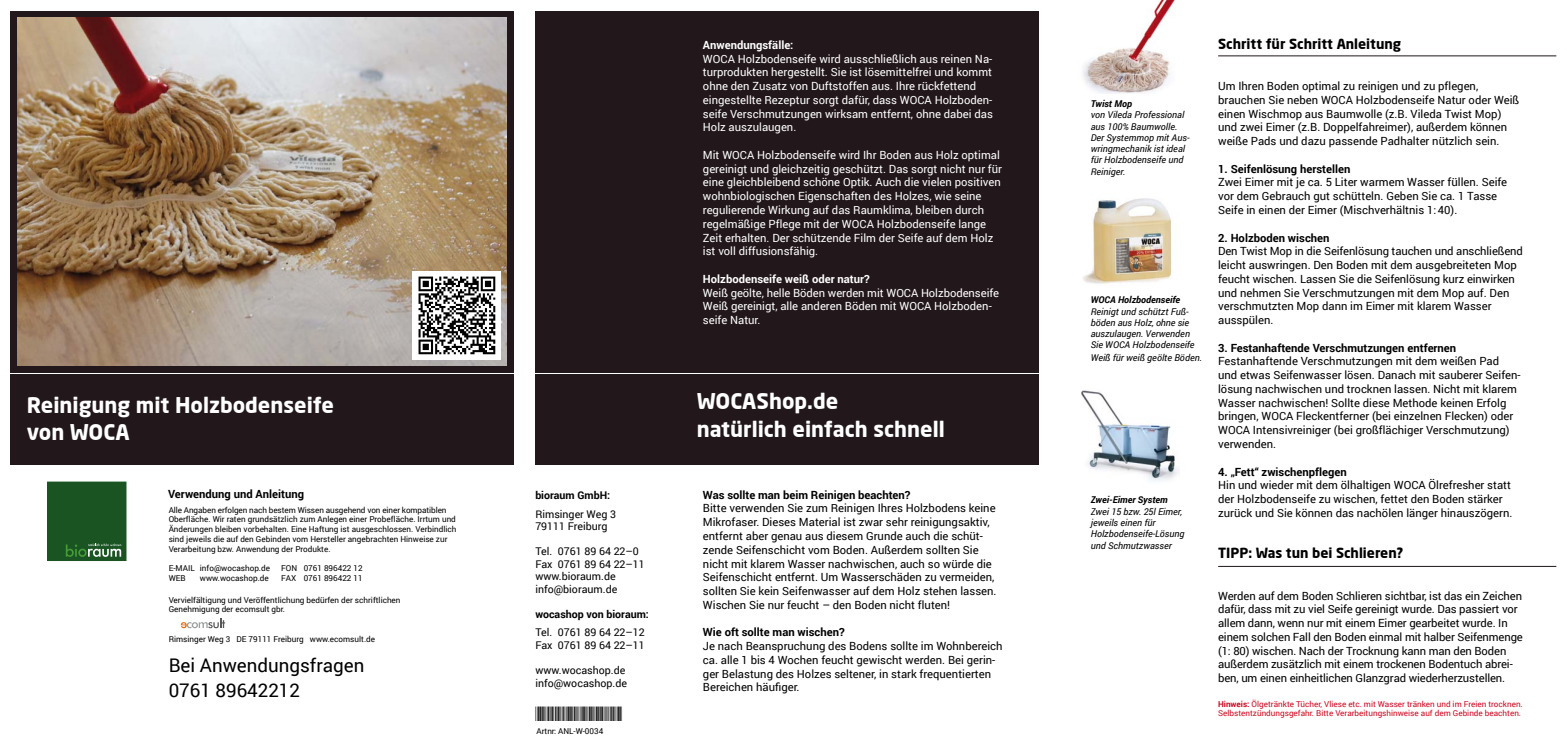
<style>
.page{position:relative;width:1567px;height:745px;background:#fff}
.page>*{position:absolute;margin:0;border:0;box-sizing:border-box;transform-origin:0 0}
.t1{font:700 21.25px/27.5px "Neo Sans";color:#fff}
.t2{font:18.75px/24.4px "Roboto";color:#000}
.t3{font:700 13.75px "Neo Sans";color:#000}
.t4{font:12.5px "Bar Code 39 Regular";color:#000}
.t5{font:11.25px/13.8px "Roboto";color:#000}
.t6{font:11.25px/13.8px "Roboto";color:#fff}
.t7{font:700 11.25px "Roboto";color:#000}
.t8{font:700 11.25px "Roboto";color:#fff}
.t9{font:10.62px/12.5px "Roboto";color:#000}
.t10{font:700 10.62px "Roboto";color:#000}
.t11{font:italic 9.38px/11.2px "Roboto";color:#000}
.t12{font:italic 700 9.38px "Roboto";color:#000}
.t13{font:8.12px/9.8px "Roboto";color:#000}
.t14{font:8.12px/9.8px "Roboto";color:#cd071e}
.s1{font-weight:700}
</style>
<div class="page">
<div style="left:535px;top:11px;width:503px;height:361px;background:#22171b"></div>
<div style="left:535px;top:374px;width:503px;height:90px;background:#22171b"></div>
<img style="left:1083px;top:0;width:92px;height:93px">
<hr style="left:1217px;top:55px;width:339px;height:1px;background:#22171b">
<hr style="left:1217px;top:565px;width:339px;height:1px;background:#22171b">
<img style="left:1082px;top:198px;width:90px;height:86px">
<img style="left:1081px;top:390px;width:98px;height:91px">
<div style="left:11px;top:11px;width:503px;height:361px;background:#22171b"></div>
<div style="left:11px;top:374px;width:503px;height:90px;background:#22171b"></div>
<img style="left:18px;top:18px;width:489px;height:347px">
<div style="left:412px;top:270px;width:89px;height:89px;background:#fff"></div>
<img style="left:418px;top:276px;width:78px;height:79px">
<div style="left:48px;top:482px;width:78px;height:78px;background:#195422"></div>
<svg style="left:66px;top:543px;width:55px;height:13px"></svg>
<div style="left:47px;top:481px;width:79px;height:79px;border:1px solid #195422"></div>
<svg style="left:181px;top:618px;width:44px;height:9px"></svg>
<h1 class="t1" style="left:27px;top:390px;width:308px">Reinigung mit Holzbodenseife von WOCA</h1>
<p class="t7" style="left:168px;top:485px;width:137px">Verwendung und Anleitung</p>
<p class="t13" style="left:169px;top:504px;width:289px">Alle Angaben erfolgen nach bestem Wissen ausgehend von einer kompatiblen Oberfläche. Wir raten grundsätzlich zum Anlegen einer Probefläche. Irrtum und Änderungen bleiben vorbehalten. Eine Haftung ist ausgeschlossen. Verbindlich sind jeweils die auf den Gebinden vom Hersteller angebrachten Hinweise zur Verarbeitung bzw. Anwendung der Produkte.</p>
<p class="t13" style="left:169px;top:562px;width:103px">E-MAIL info@wocashop.de</p>
<p class="t13" style="left:281px;top:562px;width:83px">FON 0761 896422 12</p>
<p class="t13" style="left:169px;top:572px;width:19px">WEB</p>
<p class="t13" style="left:200px;top:572px;width:70px">www.wocashop.de</p>
<p class="t13" style="left:281px;top:572px;width:83px">FAX 0761 896422 11</p>
<p class="t13" style="left:169px;top:594px;width:233px">Vervielfältigung und Veröffentlichung bedürfen der schriftlichen<br>Genehmigung der ecomsult gbr.</p>
<p class="t13" style="left:169px;top:633px;width:208px">Rimsinger Weg 3 DE 79111 Freiburg www.ecomsult.de</p>
<h2 class="t2" style="left:169px;top:652px;width:197px">Bei Anwendungsfragen<br>0761 89642212</h2>
<p class="t10" style="left:535px;top:487px;width:76px">bioraum GmbH:</p>
<p class="t9" style="left:535px;top:507px;width:82px">Rimsinger Weg 3<br>79111 Freiburg</p>
<p class="t9" style="left:535px;top:544px;width:111px">Tel. 0761 89 64 22–0<br>Fax 0761 89 64 22–11 www.bioraum.de info@bioraum.de</p>
<p class="t10" style="left:535px;top:606px;width:115px">wocashop von bioraum:</p>
<p class="t9" style="left:535px;top:625px;width:111px">Tel. 0761 89 64 22–12<br>Fax 0761 89 64 22–11</p>
<p class="t9" style="left:535px;top:663px;width:93px">www.wocashop.de info@wocashop.de</p>
<p class="t4" style="left:535px;top:708px;width:88px">*ANL-W-0034*</p>
<p class="t13" style="left:536px;top:725px;width:68px">Artnr: ANL-W-0034</p>
<p class="t8" style="left:703px;top:37px;width:92px">Anwendungsfälle:</p>
<p class="t6" style="left:703px;top:51px;width:291px">WOCA Holzbodenseife wird ausschließlich aus reinen Na&shy;turprodukten hergestellt. Sie ist lösemittelfrei und kommt ohne den Zusatz von Duftstoffen aus. Ihre rückfettend eingestellte Rezeptur sorgt dafür, dass WOCA Holzboden&shy;seife Verschmutzungen wirksam entfernt, ohne dabei das Holz auszulaugen.</p>
<p class="t6" style="left:703px;top:147px;width:301px">Mit WOCA Holzbodenseife wird Ihr Boden aus Holz optimal gereinigt und gleichzeitig geschützt. Das sorgt nicht nur für eine gleichbleibend schöne Optik. Auch die vielen positiven wohnbiologischen Eigenschaften des Holzes, wie seine regulierende Wirkung auf das Raumklima, bleiben durch regelmäßige Pflege mit der WOCA Holzbodenseife lange Zeit erhalten. Der schützende Film der Seife auf dem Holz ist voll diffusionsfähig.</p>
<p class="t8" style="left:703px;top:271px;width:168px">Holzbodenseife weiß oder natur?</p>
<p class="t6" style="left:703px;top:285px;width:297px">Weiß geölte, helle Böden werden mit WOCA Holzbodenseife<br>Weiß gereinigt, alle anderen Böden mit WOCA Holzboden&shy;seife Natur.</p>
<h1 class="t1" style="left:696px;top:386px;width:249px">WOCAShop.de<br>natürlich einfach schnell</h1>
<p class="t7" style="left:703px;top:486px;width:209px">Was sollte man beim Reinigen beachten?</p>
<p class="t5" style="left:703px;top:501px;width:295px">Bitte verwenden Sie zum Reinigen Ihres Holzbodens keine Mikrofaser. Dieses Material ist zwar sehr reinigungsaktiv, entfernt aber genau aus diesem Grunde auch die schüt&shy;zende Seifenschicht vom Boden. Außerdem sollten Sie nicht mit klarem Wasser nachwischen, auch so würde die Seifenschicht entfernt. Um Wasserschäden zu vermeiden, sollten Sie kein Seifenwasser auf dem Holz stehen lassen.<br>Wischen Sie nur feucht – den Boden nicht fluten!</p>
<p class="t7" style="left:703px;top:624px;width:143px">Wie oft sollte man wischen?</p>
<p class="t5" style="left:703px;top:638px;width:301px">Je nach Beanspruchung des Bodens sollte im Wohnbereich ca. alle 1 bis 4 Wochen feucht gewischt werden. Bei gerin&shy;ger Belastung des Holzes seltener, in stark frequentierten Bereichen häufiger.</p>
<p class="t12" style="left:1090px;top:97px;width:43px">Twist Mop</p>
<p class="t11" style="left:1090px;top:109px;width:100px">von Vileda Professional aus 100% Baumwolle.<br>Der Systemmop mit Aus&shy;wringmechanik ist ideal für Holzbodenseife und<br>Reiniger.</p>
<p class="t12" style="left:1090px;top:293px;width:91px">WOCA Holzbodenseife</p>
<p class="t11" style="left:1090px;top:305px;width:105px">Reinigt und schützt Fuß&shy;böden aus Holz, ohne sie auszulaugen. Verwenden<br>Sie WOCA Holzbodenseife</p>
<p class="t11" style="left:1090px;top:351px;width:113px">Weiß für weiß geölte Böden.</p>
<p class="t12" style="left:1090px;top:493px;width:79px">Zwei-Eimer System</p>
<p class="t11" style="left:1090px;top:505px;width:95px">Zwei 15 bzw. 25l Eimer, jeweils einen für<br>Holzbodenseife-Lösung und Schmutzwasser</p>
<p class="t3" style="left:1217px;top:35px;width:184px">Schritt für Schritt Anleitung</p>
<p class="t5" style="left:1217px;top:79px;width:303px">Um Ihren Boden optimal zu reinigen und zu pflegen, brauchen Sie neben WOCA Holzbodenseife Natur oder Weiß einen Wischmop aus Baumwolle (z.B. Vileda Twist Mop) und zwei Eimer (z.B. Doppelfahreimer), außerdem können weiße Pads und dazu passende Padhalter nützlich sein.</p>
<p class="t7" style="left:1217px;top:161px;width:134px">1. Seifenlösung herstellen</p>
<p class="t5" style="left:1217px;top:175px;width:290px">Zwei Eimer mit je ca. 5 Liter warmem Wasser füllen. Seife vor dem Gebrauch gut schütteln. Geben Sie ca. 1 Tasse<br>Seife in einen der Eimer (Mischverhältnis 1: 40).</p>
<p class="t7" style="left:1217px;top:229px;width:113px">2. Holzboden wischen</p>
<p class="t5" style="left:1217px;top:244px;width:306px">Den Twist Mop in die Seifenlösung tauchen und anschließend leicht auswringen. Den Boden mit dem ausgebreiteten Mop feucht wischen. Lassen Sie die Seifenlösung kurz einwirken und nehmen Sie Verschmutzungen mit dem Mop auf. Den verschmutzten Mop dann im Eimer mit klarem Wasser ausspülen.</p>
<p class="t7" style="left:1217px;top:339px;width:239px">3. Festanhaftende Verschmutzungen entfernen</p>
<p class="t5" style="left:1217px;top:354px;width:304px">Festanhaftende Verschmutzungen mit dem weißen Pad und etwas Seifenwasser lösen. Danach mit sauberer Seifen&shy;lösung nachwischen und trocknen lassen. Nicht mit klarem Wasser nachwischen! Sollte diese Methode keinen Erfolg bringen, WOCA Fleckentferner (bei einzelnen Flecken) oder WOCA Intensivreiniger (bei großflächiger Verschmutzung) verwenden.</p>
<p class="t7" style="left:1217px;top:463px;width:130px">4. „Fett“ zwischenpflegen</p>
<p class="t5" style="left:1217px;top:477px;width:296px">Hin und wieder mit dem ölhaltigen WOCA Ölrefresher statt der Holzbodenseife zu wischen, fettet den Boden stärker zurück und Sie können das nachölen länger hinauszögern.</p>
<p class="t3" style="left:1217px;top:544px;width:187px">TIPP: Was tun bei Schlieren?</p>
<p class="t5" style="left:1217px;top:587px;width:306px">Werden auf dem Boden Schlieren sichtbar, ist das ein Zeichen dafür, dass mit zu viel Seife gereinigt wurde. Das passiert vor allem dann, wenn nur mit einem Eimer gearbeitet wurde. In einem solchen Fall den Boden einmal mit halber Seifenmenge (1: 80) wischen. Nach der Trocknung kann man den Boden außerdem zusätzlich mit einem trockenen Bodentuch abrei&shy;ben, um einen einheitlichen Glanzgrad wiederherzustellen.</p>
<p class="t14" style="left:1217px;top:698px;width:306px"><span class="s1">Hinweis:</span> Ölgetränkte Tücher, Vliese etc. mit Wasser tränken und im Freien trocknen.<br>Selbstentzündungsgefahr. Bitte Verarbeitungshinweise auf dem Gebinde beachten.</p>
</div>
